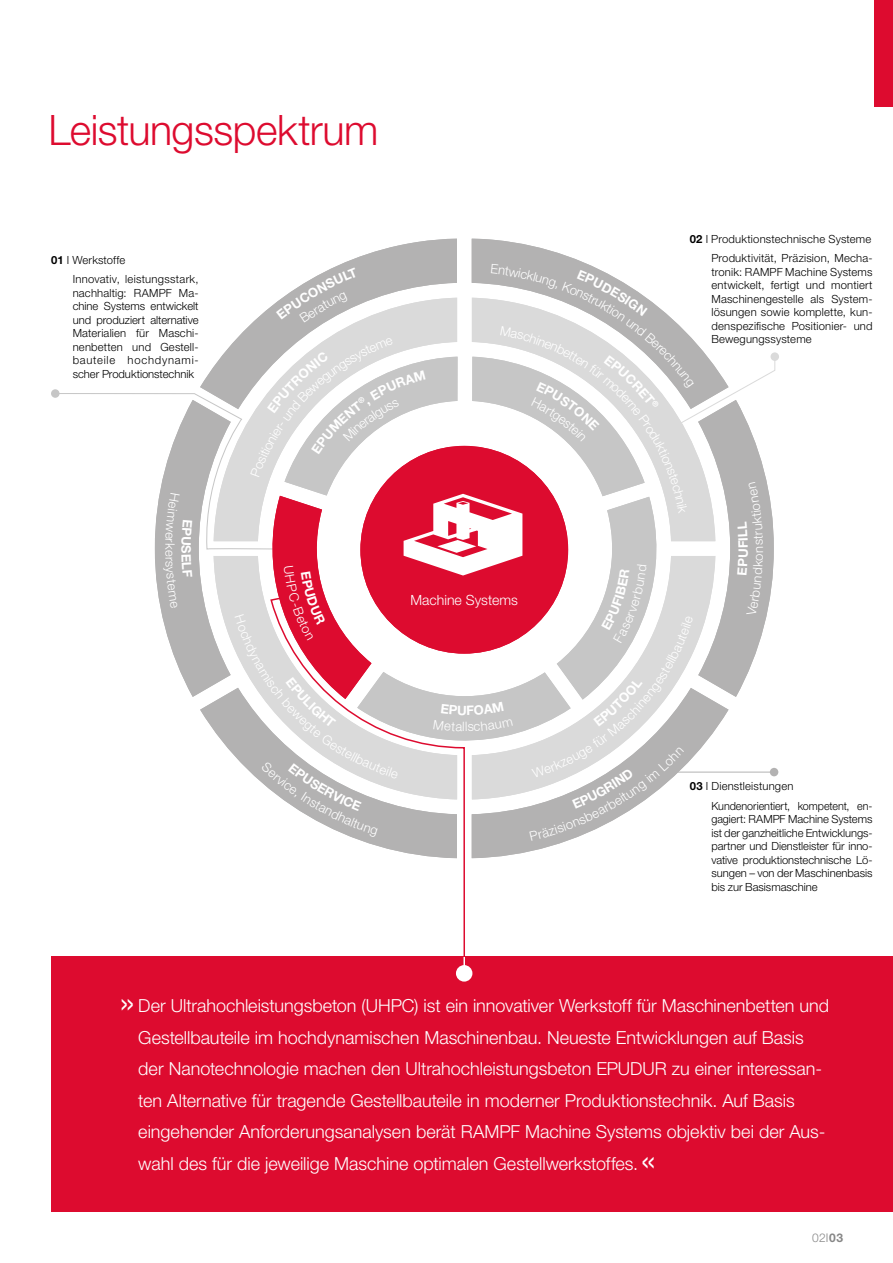
<style>
.page{position:relative;width:893px;height:1263px;background:#fff}
.page>*{position:absolute;margin:0;border:0;box-sizing:border-box;transform-origin:0 0}
.t1{font:300 42px "Helvetica Neue LT Std";letter-spacing:-.01em;color:#dd0b2f}
.t2{font:300 18px/31.5px "Helvetica Neue LT Std";color:#fff}
.t3{font:300 14.1px "Helvetica Neue LT Std";color:#fff}
.t4{font:300 12px "Helvetica Neue LT Std";color:#878787}
.t5{font:300 11.25px/13.5px "Helvetica Neue LT Std";letter-spacing:.015em;color:#000;text-align:justify}
.t6{font:300 11.25px/13.5px "Helvetica Neue LT Std";letter-spacing:.015em;color:#000;text-align:justify;scale:.96 1}
.s1{font-weight:700}
.s2{font-size:37.5px}
</style>
<div class="page">
<div style="left:51px;top:957px;width:842px;height:255px;background:#dd0b2f"></div>
<div style="left:874px;top:0;width:19px;height:106px;background:#dd0b2f"></div>
<div style="left:51px;top:389px;width:9px;height:9px;background:#c6c6c6;border-radius:50%"></div>
<div style="left:770px;top:768px;width:8px;height:8px;background:#b3b2b2;border-radius:50%"></div>
<div style="left:770px;top:352px;width:9px;height:9px;background:#dadada;border-radius:50%"></div>
<svg style="left:463px;top:958px;width:2px;height:7px"></svg>
<div style="left:456px;top:965px;width:16px;height:16px;background:#fff;border-radius:50%"></div>
<svg style="left:269px;top:858px;width:197px;height:100px"></svg>
<svg style="left:54px;top:239px;width:722px;height:619px"></svg>
<h1 class="t1" style="left:48px;top:105px;width:332px">Leistungsspektrum</h1>
<p class="t5" style="left:73px;top:249px;width:127px;line-height:20px;text-indent:-22px"><span class="s1">01</span> I Werkstoffe<br>Innovativ, leistungsstark,</p>
<p class="t5" style="left:73px;top:286px;width:127px">nachhaltig: RAMPF Ma&shy;chine Systems entwickelt und produziert alternative Materialien für Maschi&shy;nenbetten und Gestell&shy;bauteile hochdynami&shy;scher Produktionstechnik</p>
<p class="t3" style="left:411px;top:592px;width:109px">Machine Systems</p>
<p class="t5" style="left:690px;top:228px;width:184px;line-height:20px;text-align:right"><span class="s1">02</span> I Produktionstechnische Systeme<br>Produktivität, Präzision, Mecha-</p>
<p class="t5" style="left:711px;top:265px;width:163px">tronik: RAMPF Machine Systems entwickelt, fertigt und montiert Maschinengestelle als System&shy;lösungen sowie komplette, kun&shy;denspezifische Positionier- und Bewegungssysteme</p>
<p class="t5" style="left:711px;top:776px;width:163px;line-height:20px;text-indent:-22px"><span class="s1">03</span> I Dienstleistungen<br>Kundenorientiert, kompetent, en-</p>
<p class="t6" style="left:711px;top:812px;width:169px">gagiert: RAMPF Machine Systems ist der ganzheitliche Entwicklungs&shy;partner und Dienstleister für inno&shy;vative produktionstechnische Lö&shy;sungen – von der Maschinenbasis bis zur Basismaschine</p>
<p class="t2" style="left:138px;top:989px;width:692px;text-indent:-19px"><span class="s2">»</span> Der Ultrahochleistungsbeton (UHPC) ist ein innovativer Werkstoff für Maschinenbetten und Gestellbauteile im hochdynamischen Maschinenbau. Neueste Entwicklungen auf Basis der Nanotechnologie machen den Ultrahochleistungsbeton EPUDUR zu einer interessan&shy;ten Alternative für tragende Gestellbauteile in moderner Produktionstechnik. Auf Basis eingehender Anforderungsanalysen berät RAMPF Machine Systems objektiv bei der Aus&shy;wahl des für die jeweilige Maschine optimalen Gestellwerkstoffes.<span class="s2">«</span></p>
<p class="t4" style="left:812px;top:1230px;width:32px">02I<span class="s1">03</span></p>
</div>
